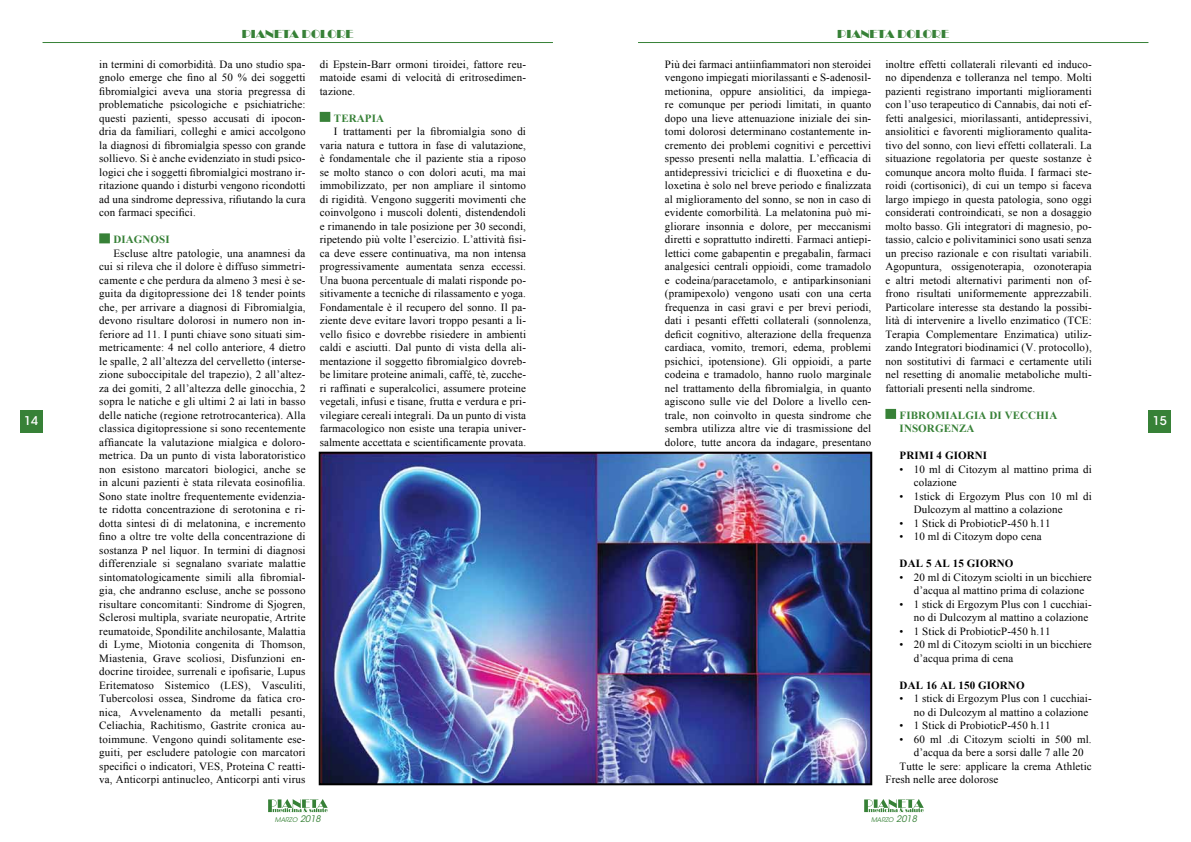
<style>
.page{position:relative;width:1191px;height:842px;background:#fff}
.page>*{position:absolute;margin:0;border:0;box-sizing:border-box;transform-origin:0 0}
.t1{font:12px "Broadway";color:#378137}
.t2{font:500 12px "ITC Avant Garde Std";color:#fff}
.t3{font:11px/13.5px "Times New Roman";letter-spacing:.01em;color:#000;text-align:justify}
.t4{font:700 11px "Times New Roman";letter-spacing:.01em;color:#378137}
.t5{font:700 11px "Times New Roman";letter-spacing:.01em;color:#000}
.t6{font:italic 6.3px "ITC Avant Garde Std";color:#378137}
.s1{font-size:9px}
</style>
<div class="page">
<div style="left:20px;top:410px;width:23px;height:22px;background:#378137"></div>
<hr style="left:43px;top:42px;width:510px;height:1px;background:#378137">
<hr style="left:638px;top:42px;width:510px;height:1px;background:#378137">
<svg style="left:268px;top:799px;width:60px;height:13px"></svg>
<div style="left:1148px;top:410px;width:23px;height:22px;background:#378137"></div>
<svg style="left:864px;top:799px;width:59px;height:13px"></svg>
<div style="left:99px;top:233px;width:11px;height:10px;background:#378137"></div>
<div style="left:320px;top:112px;width:10px;height:10px;background:#378137"></div>
<div style="left:885px;top:409px;width:11px;height:10px;background:#378137"></div>
<img style="left:322px;top:455px;width:547px;height:327px">
<div style="left:319px;top:452px;width:553px;height:333px;border:2px solid #000"></div>
<p class="t2" style="left:24px;top:414px;width:16px">14</p>
<p class="t1" style="left:242px;top:27px;width:113px">PIANETA DOLORE</p>
<p class="t1" style="left:837px;top:27px;width:113px">PIANETA DOLORE</p>
<p class="t3" style="left:99px;top:57px;width:208px">in termini di comorbidità. Da uno studio spa&shy;gnolo emerge che fino al 50 % dei soggetti fibromialgici aveva una storia pregressa di problematiche psicologiche e psichiatriche: questi pazienti, spesso accusati di ipocon&shy;dria da familiari, colleghi e amici accolgono la diagnosi di fibromialgia spesso con grande sollievo. Si è anche evidenziato in studi psico&shy;logici che i soggetti fibromialgici mostrano ir&shy;ritazione quando i disturbi vengono ricondotti ad una sindrome depressiva, rifiutando la cura con farmaci specifici.</p>
<p class="t4" style="left:113px;top:232px;width:58px">DIAGNOSI</p>
<p class="t3" style="left:99px;top:246px;width:208px;text-indent:14px">Escluse altre patologie, una anamnesi da cui si rileva che il dolore è diffuso simmetri&shy;camente e che perdura da almeno 3 mesi è se&shy;guita da digitopressione dei 18 tender points che, per arrivare a diagnosi di Fibromialgia, devono risultare dolorosi in numero non in&shy;feriore ad 11. I punti chiave sono situati sim&shy;metricamente: 4 nel collo anteriore, 4 dietro le spalle, 2 all’altezza del cervelletto (interse&shy;zione suboccipitale del trapezio), 2 all’altez&shy;za dei gomiti, 2 all’altezza delle ginocchia, 2 sopra le natiche e gli ultimi 2 ai lati in basso delle natiche (regione retrotrocanterica). Alla classica digitopressione si sono recentemente affiancate la valutazione mialgica e doloro&shy;metrica. Da un punto di vista laboratoristico non esistono marcatori biologici, anche se in alcuni pazienti è stata rilevata eosinofilia.<br>Sono state inoltre frequentemente evidenzia&shy;te ridotta concentrazione di serotonina e ri&shy;dotta sintesi di di melatonina, e incremento fino a oltre tre volte della concentrazione di sostanza P nel liquor. In termini di diagnosi differenziale si segnalano svariate malattie sintomatologicamente simili alla fibromial&shy;gia, che andranno escluse, anche se possono risultare concomitanti: Sindrome di Sjogren, Sclerosi multipla, svariate neuropatie, Artrite reumatoide, Spondilite anchilosante, Malattia di Lyme, Miotonia congenita di Thomson, Miastenia, Grave scoliosi, Disfunzioni en&shy;docrine tiroidee, surrenali e ipofisarie, Lupus Eritematoso Sistemico (LES), Vasculiti, Tubercolosi ossea, Sindrome da fatica cro&shy;nica, Avvelenamento da metalli pesanti, Celiachia, Rachitismo, Gastrite cronica au&shy;toimmune. Vengono quindi solitamente ese&shy;guiti, per escludere patologie con marcatori specifici o indicatori, VES, Proteina C reatti&shy;va, Anticorpi antinucleo, Anticorpi anti virus</p>
<p class="t3" style="left:320px;top:57px;width:208px">di Epstein-Barr ormoni tiroidei, fattore reu&shy;matoide esami di velocità di eritrosedimen&shy;tazione.</p>
<p class="t4" style="left:334px;top:111px;width:52px">TERAPIA</p>
<p class="t3" style="left:320px;top:125px;width:208px;text-indent:14px">I trattamenti per la fibromialgia sono di varia natura e tuttora in fase di valutazione, è fondamentale che il paziente stia a riposo se molto stanco o con dolori acuti, ma mai immobilizzato, per non ampliare il sintomo di rigidità. Vengono suggeriti movimenti che coinvolgono i muscoli dolenti, distendendoli e rimanendo in tale posizione per 30 secondi, ripetendo più volte l’esercizio. L’attività fisi&shy;ca deve essere continuativa, ma non intensa progressivamente aumentata senza eccessi.<br>Una buona percentuale di malati risponde po&shy;sitivamente a tecniche di rilassamento e yoga.<br>Fondamentale è il recupero del sonno. Il pa&shy;ziente deve evitare lavori troppo pesanti a li&shy;vello fisico e dovrebbe risiedere in ambienti caldi e asciutti. Dal punto di vista della ali&shy;mentazione il soggetto fibromialgico dovreb&shy;be limitare proteine animali, caffé, tè, zucche&shy;ri raffinati e superalcolici, assumere proteine vegetali, infusi e tisane, frutta e verdura e pri&shy;vilegiare cereali integrali. Da un punto di vista farmacologico non esiste una terapia univer&shy;salmente accettata e scientificamente provata.</p>
<p class="t6" style="left:275px;top:816px;width:47px">MARZO <span class="s1">2018</span></p>
<p class="t3" style="left:665px;top:57px;width:208px">Più dei farmaci antiinfiammatori non steroidei vengono impiegati miorilassanti e S-adenosil&shy;metionina, oppure ansiolitici, da impiega&shy;re comunque per periodi limitati, in quanto dopo una lieve attenuazione iniziale dei sin&shy;tomi dolorosi determinano costantemente in&shy;cremento dei problemi cognitivi e percettivi spesso presenti nella malattia. L’efficacia di antidepressivi triciclici e di fluoxetina e du&shy;loxetina è solo nel breve periodo e finalizzata al miglioramento del sonno, se non in caso di evidente comorbilità. La melatonina può mi&shy;gliorare insonnia e dolore, per meccanismi diretti e soprattutto indiretti. Farmaci antiepi&shy;lettici come gabapentin e pregabalin, farmaci analgesici centrali oppioidi, come tramadolo e codeina/paracetamolo, e antiparkinsoniani (pramipexolo) vengono usati con una certa frequenza in casi gravi e per brevi periodi, dati i pesanti effetti collaterali (sonnolenza, deficit cognitivo, alterazione della frequenza cardiaca, vomito, tremori, edema, problemi psichici, ipotensione). Gli oppioidi, a parte codeina e tramadolo, hanno ruolo marginale nel trattamento della fibromialgia, in quanto agiscono sulle vie del Dolore a livello cen&shy;trale, non coinvolto in questa sindrome che sembra utilizza altre vie di trasmissione del dolore, tutte ancora da indagare, presentano</p>
<p class="t3" style="left:885px;top:57px;width:208px">inoltre effetti collaterali rilevanti ed induco&shy;no dipendenza e tolleranza nel tempo. Molti pazienti registrano importanti miglioramenti con l’uso terapeutico di Cannabis, dai noti ef&shy;fetti analgesici, miorilassanti, antidepressivi, ansiolitici e favorenti miglioramento qualita&shy;tivo del sonno, con lievi effetti collaterali. La situazione regolatoria per queste sostanze è comunque ancora molto fluida. I farmaci ste&shy;roidi (cortisonici), di cui un tempo si faceva largo impiego in questa patologia, sono oggi considerati controindicati, se non a dosaggio molto basso. Gli integratori di magnesio, po&shy;tassio, calcio e polivitaminici sono usati senza un preciso razionale e con risultati variabili.<br>Agopuntura, ossigenoterapia, ozonoterapia e altri metodi alternativi parimenti non of&shy;frono risultati uniformemente apprezzabili.<br>Particolare interesse sta destando la possibi&shy;lità di intervenire a livello enzimatico (TCE:<br>Terapia Complementare Enzimatica) utiliz&shy;zando Integratori biodinamici (V. protocollo), non sostitutivi di farmaci e certamente utili nel resetting di anomalie metaboliche multi&shy;fattoriali presenti nella sindrome.</p>
<p class="t4" style="left:899px;top:408px;width:16px">FIBROMIALGIA</p>
<p class="t4" style="left:989px;top:408px;width:63px">DI VECCHIA</p>
<p class="t4" style="left:899px;top:421px;width:28px">INSORGEN</p>
<p class="t4" style="left:959px;top:421px;width:17px">ZA</p>
<p class="t5" style="left:899px;top:448px;width:8px">PRIMI</p>
<p class="t5" style="left:936px;top:448px;width:17px">4 GIORNI</p>
<p class="t3" style="left:913px;top:462px;width:179px;text-indent:-14px">• 10 ml di Citozym al mattino prima di colazione</p>
<p class="t3" style="left:913px;top:489px;width:179px;text-indent:-14px">• 1stick di Ergozym Plus con 10 ml di<br>Dulcozym al mattino a colazione</p>
<p class="t3" style="left:899px;top:516px;width:152px">• 1 Stick di ProbioticP-450 h.11</p>
<p class="t3" style="left:899px;top:530px;width:143px">• 10 ml di Citozym dopo cena</p>
<p class="t5" style="left:899px;top:556px;width:76px">DAL 5 AL 15 GIORNO</p>
<p class="t3" style="left:913px;top:570px;width:179px;text-indent:-14px">• 20 ml di Citozym sciolti in un bicchiere d’acqua al mattino prima di colazione</p>
<p class="t3" style="left:913px;top:597px;width:179px;text-indent:-14px">• 1 stick di Ergozym Plus con 1 cucchiai&shy;no di Dulcozym al mattino a colazione</p>
<p class="t3" style="left:899px;top:624px;width:152px">• 1 Stick di ProbioticP-450 h.11</p>
<p class="t3" style="left:913px;top:638px;width:179px;text-indent:-14px">• 20 ml di Citozym sciolti in un bicchiere d’acqua prima di cena</p>
<p class="t5" style="left:899px;top:677px;width:88px">DAL 16 AL 150 GIORNO</p>
<p class="t3" style="left:913px;top:692px;width:179px;text-indent:-14px">• 1 stick di Ergozym Plus con 1 cucchiai&shy;no di Dulcozym al mattino a colazione</p>
<p class="t3" style="left:899px;top:719px;width:152px">• 1 Stick di ProbioticP-450 h.11</p>
<p class="t3" style="left:899px;top:732px;width:194px">• 60 ml .di Citozym sciolti in 500 ml.</p>
<p class="t3" style="left:913px;top:746px;width:171px">d’acqua da bere a sorsi dalle 7 alle 20</p>
<p class="t3" style="left:899px;top:759px;width:194px">Tutte le sere: applicare la crema Athletic</p>
<p class="t3" style="left:885px;top:773px;width:114px">Fresh nelle aree dolorose</p>
<p class="t6" style="left:871px;top:816px;width:47px">MARZO <span class="s1">2018</span></p>
<p class="t2" style="left:1152px;top:414px;width:16px">15</p>
</div>
